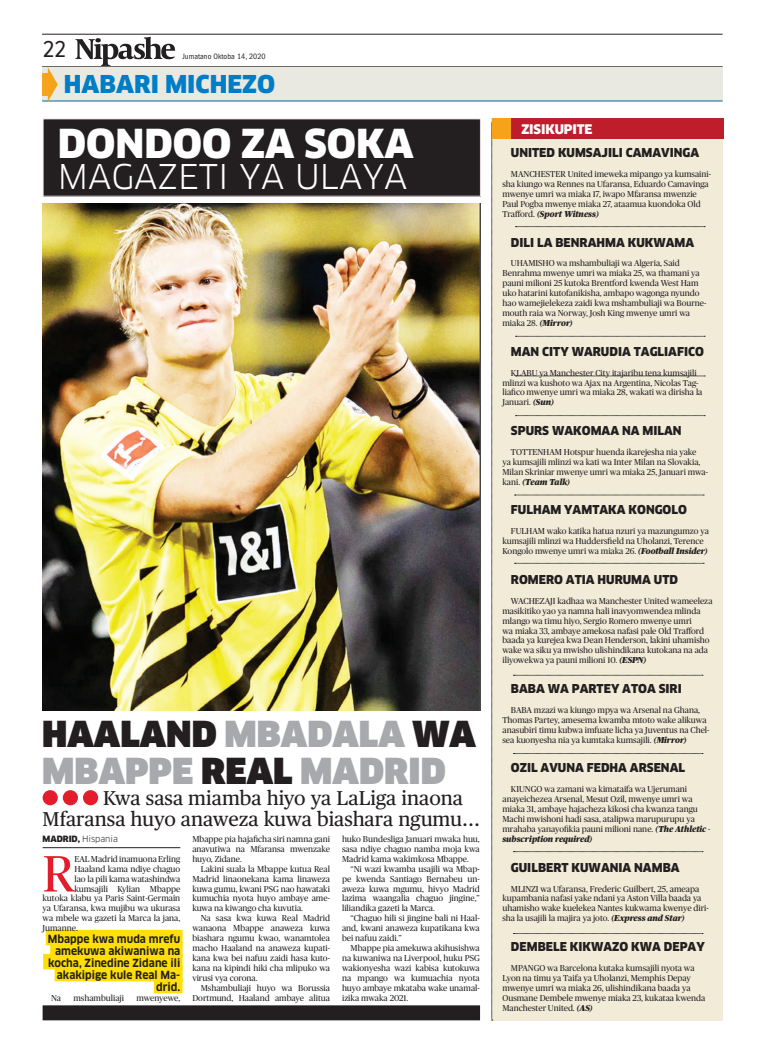
<style>
.page{position:relative;width:770px;height:1063px;background:#fff}
.page>*{position:absolute;margin:0;border:0;box-sizing:border-box;transform-origin:0 0}
.t1{font:51px "Publico";color:#e41d2c}
.t2{font:900 39px "Clan OSF";color:#fff}
.t3{font:900 35px/36px "Clan LF";color:#a8a9ad}
.t4{font:33.3px "Clan OSF";color:#fff}
.t5{font:900 24px "Clan OSF";color:#007ec5}
.t6{font:24px "Proxima Nova Cond";color:#231f20}
.t7{font:20px/21px "Publico Text";color:#231f20}
.t8{font:900 12.9px "Clan OSF";letter-spacing:-.01em;color:#fff}
.t9{font:900 12px "Clan OSF";color:#231f20}
.t10{font:700 11px/12px "Clan";color:#231f20;text-align:right;scale:.95 1}
.t11{font:8.6px/9.9px "Publico";color:#231f20}
.t12{font:8.5px "Clan";letter-spacing:-.005em;color:#231f20}
.t13{font:condensed 8px "Franklin Gothic";letter-spacing:.01em;color:#231f20}
.s1{color:#231f20}
.s2{font-weight:900}
.s3{font-weight:900;font-style:italic}
</style>
<div class="page">
<div style="left:492px;top:118px;width:231px;height:902px;background:#f1ebd8"></div>
<svg style="left:515px;top:336px;width:190px;height:1px"></svg>
<svg style="left:515px;top:226px;width:190px;height:1px"></svg>
<svg style="left:515px;top:376px;width:190px;height:1px"></svg>
<svg style="left:515px;top:415px;width:190px;height:1px"></svg>
<svg style="left:514px;top:495px;width:190px;height:1px"></svg>
<svg style="left:514px;top:563px;width:190px;height:1px"></svg>
<svg style="left:513px;top:753px;width:190px;height:1px"></svg>
<svg style="left:513px;top:851px;width:190px;height:1px"></svg>
<svg style="left:513px;top:933px;width:190px;height:1px"></svg>
<svg style="left:491px;top:122px;width:2px;height:899px"></svg>
<div style="left:497px;top:119px;width:226px;height:20px;background:#be1d2c"></div>
<div style="left:492px;top:119px;width:19px;height:20px;background:#f6a31a"></div>
<div style="left:43px;top:119px;width:437px;height:77px;background:#231f20"></div>
<div style="left:43px;top:118px;width:438px;height:79px;border:1px solid #f3e5eb"></div>
<hr style="left:43px;top:848px;width:137px;height:1px;background:#231f20">
<div style="left:46px;top:930px;width:137px;height:15px;background:#ffdf06"></div>
<div style="left:50px;top:942px;width:133px;height:15px;background:#ffdf06"></div>
<div style="left:43px;top:954px;width:140px;height:15px;background:#ffdf06"></div>
<div style="left:55px;top:966px;width:128px;height:15px;background:#ffdf06"></div>
<div style="left:154px;top:978px;width:29px;height:15px;background:#ffdf06"></div>
<div style="left:43px;top:1005px;width:437px;height:15px;background:#231f20"></div>
<div style="left:43px;top:790px;width:15px;height:15px;background:#e41d2c;border-radius:50%"></div>
<div style="left:63px;top:790px;width:15px;height:15px;background:#e41d2c;border-radius:50%"></div>
<div style="left:83px;top:790px;width:15px;height:15px;background:#e41d2c;border-radius:50%"></div>
<hr style="left:42px;top:34px;width:680px;height:1px;background:#231f20">
<div style="left:42px;top:67px;width:680px;height:34px;background:#e9e9e1"></div>
<hr style="left:42px;top:101px;width:680px;height:1px;background:#00689e">
<svg style="left:75px;top:37px;width:100px;height:29px"></svg>
<svg style="left:42px;top:66px;width:16px;height:36px"></svg>
<svg style="left:513px;top:675px;width:190px;height:1px"></svg>
<img style="left:42px;top:204px;width:439px;height:506px">
<h3 class="t6" style="left:43px;top:38px;width:25px">22</h3>
<p class="t13" style="left:182px;top:52px;width:85px">Jumatano Oktoba 14, 2020</p>
<h3 class="t5" style="left:64px;top:71px;width:213px">HABARI MICHEZO</h3>
<h2 class="t2" style="left:58px;top:121px;width:30px">DONDOO</h2>
<h2 class="t2" style="left:241px;top:121px;width:91px">ZA SOKA</h2>
<h3 class="t4" style="left:58px;top:158px;width:351px">MAGAZETI YA ULAYA</h3>
<h3 class="t3" style="left:42px;top:716px;width:435px"><span class="s1">HAALAND</span> MBADALA <span class="s1">WA<br></span>MBAPPE <span class="s1">REAL</span> MADRID</h3>
<h3 class="t7" style="left:43px;top:788px;width:439px;text-indent:61px">Kwa sasa miamba hiyo ya LaLiga inaona<br>Mfaransa huyo anaweza kuwa biashara ngumu...</h3>
<p class="t12" style="left:43px;top:834px;width:77px"><span class="s2">MADRID,</span> Hispania</p>
<h1 class="t1" style="left:43px;top:845px;width:34px">R</h1>
<p class="t11" style="left:74px;top:854px;width:107px">EAL Madrid inamuona Erling</p>
<p class="t11" style="left:74px;top:864px;width:107px">Haaland kama ndiye chaguo</p>
<p class="t11" style="left:74px;top:874px;width:107px">lao la pili kama watashindwa</p>
<p class="t11" style="left:74px;top:884px;width:107px">kumsajili Kylian Mbappe</p>
<p class="t11" style="left:43px;top:893px;width:139px">kutoka klabu ya Paris Saint-Germain</p>
<p class="t11" style="left:43px;top:903px;width:139px">ya Ufaransa, kwa mujibu wa ukurasa</p>
<p class="t11" style="left:43px;top:913px;width:139px">wa mbele wa gazeti la Marca la jana,</p>
<p class="t11" style="left:43px;top:923px;width:37px">Jumanne.</p>
<p class="t10" style="left:48px;top:933px;width:141px">Mbappe kwa muda mrefu amekuwa akiwaniwa na kocha, Zinedine Zidane ili akakipige kule Real Ma&shy;drid.</p>
<p class="t11" style="left:51px;top:993px;width:11px">Na</p>
<p class="t11" style="left:73px;top:993px;width:52px">mshambuliaji</p>
<p class="t11" style="left:136px;top:993px;width:45px">mwenyewe,</p>
<p class="t11" style="left:192px;top:834px;width:139px;text-align:justify">Mbappe pia hajaficha siri namna gani anavutiwa na Mfaransa mwenzake huyo, Zidane.</p>
<p class="t11" style="left:192px;top:864px;width:139px;text-align:justify;text-indent:8px">Lakini suala la Mbappe kutua Real Madrid linaonekana kama linaweza kuwa gumu, kwani PSG nao hawataki kumuchia nyota huyo ambaye ame&shy;kuwa na kiwango cha kuvutia.</p>
<p class="t11" style="left:192px;top:913px;width:139px;text-align:justify;text-indent:8px">Na sasa kwa kuwa Real Madrid wanaona Mbappe anaweza kuwa biashara ngumu kwao, wanamtolea macho Haaland na anaweza kupati&shy;kana kwa bei nafuu zaidi hasa kuto&shy;kana na kipindi hiki cha mlipuko wa virusi vya corona.</p>
<p class="t11" style="left:192px;top:983px;width:139px;text-align:right">Mshambuliaji huyo wa Borussia<br>Dortmund, Haaland ambaye alitua</p>
<p class="t11" style="left:342px;top:834px;width:139px;text-align:justify">huko Bundesliga Januari mwaka huu, sasa ndiye chaguo namba moja kwa Madrid kama wakimkosa Mbappe.</p>
<p class="t11" style="left:342px;top:864px;width:139px;text-align:justify;text-indent:9px">“Ni wazi kwamba usajili wa Mbap&shy;pe kwenda Santiago Bernabeu un&shy;aweza kuwa mgumu, hivyo Madrid lazima waangalia chaguo jingine,” liliandika gazeti la Marca.</p>
<p class="t11" style="left:342px;top:913px;width:139px;text-align:justify;text-indent:8px">“Chaguo hili si jingine bali ni Haal&shy;and, kwani anaweza kupatikana kwa bei nafuu zaidi.”</p>
<p class="t11" style="left:342px;top:943px;width:139px;text-align:justify;text-indent:8px">Mbappe pia amekuwa akihusishwa na kuwaniwa na Liverpool, huku PSG wakionyesha wazi kabisa kutokuwa na mpango wa kumuachia nyota huyo ambaye mkataba wake unamal&shy;izika mwaka 2021.</p>
<h3 class="t8" style="left:521px;top:122px;width:73px">ZISIKUPITE</h3>
<h3 class="t9" style="left:511px;top:146px;width:190px">UNITED KUMSAJILI CAMAVINGA</h3>
<p class="t11" style="left:502px;top:169px;width:210px;text-indent:8px">MANCHESTER United imeweka mipango ya kumsaini&shy;sha kiungo wa Rennes na Ufaransa, Eduardo Camavinga mwenye umri wa miaka 17, iwapo Mfaransa mwenzie Paul Pogba mwenye miaka 27, ataamua kuondoka Old Trafford. <span class="s3">(Sport Witness)</span></p>
<h3 class="t9" style="left:511px;top:235px;width:185px">DILI LA BENRAHMA KUKWAMA</h3>
<p class="t11" style="left:502px;top:259px;width:205px;text-indent:8px">UHAMISHO wa mshambuliaji wa Algeria, Said Benrahma mwenye umri wa miaka 25, wa thamani ya pauni milioni 25 kutoka Brentford kwenda West Ham uko hatarini kutofanikisha, ambapo wagonga nyundo hao wamejielekeza zaidi kwa mshambuliaji wa Bourne&shy;mouth raia wa Norway, Josh King mwenye umri wa miaka 28. <span class="s3">(Mirror)</span></p>
<h3 class="t9" style="left:511px;top:345px;width:194px">MAN CITY WARUDIA TAGLIAFICO</h3>
<p class="t11" style="left:502px;top:368px;width:201px;text-indent:8px">KLABU ya Manchester City itajaribu tena kumsajili mlinzi wa kushoto wa Ajax na Argentina, Nicolas Tag&shy;liafico mwenye umri wa miaka 28, wakati wa dirisha la Januari. <span class="s3">(Sun)</span></p>
<h3 class="t9" style="left:511px;top:424px;width:172px">SPURS WAKOMAA NA MILAN</h3>
<p class="t11" style="left:502px;top:447px;width:207px;text-indent:8px">TOTTENHAM Hotspur huenda ikarejesha nia yake<br>ya kumsajili mlinzi wa kati wa Inter Milan na Slovakia, Milan Skriniar mwenye umri wa miaka 25, Januari mwa&shy;kani. <span class="s3">(Team Talk)</span></p>
<h3 class="t9" style="left:511px;top:503px;width:177px">FU LHAM YAMTAKA KONGOLO</h3>
<p class="t11" style="left:502px;top:526px;width:208px;text-indent:8px">FULHAM wako katika hatua nzuri ya mazungumzo ya kumsajili mlinzi wa Huddersfield na Uholanzi, Terence<br>Kongolo mwenye umri wa miaka 26. <span class="s3">(Football Insider)</span></p>
<h3 class="t9" style="left:511px;top:573px;width:169px">ROMERO ATIA HURUMA UTD</h3>
<p class="t11" style="left:502px;top:596px;width:212px;text-indent:8px">WACHEZAJI kadhaa wa Manchester United wameeleza masikitiko yao ya namna hali inavyomwendea mlinda mlango wa timu hiyo, Sergio Romero mwenye umri<br>wa miaka 33, ambaye amekosa nafasi pale Old Trafford baada ya kurejea kwa Dean Henderson, lakini uhamisho wake wa siku ya mwisho ulishindikana kutokana na ada iliyowekwa ya pauni milioni 10. <span class="s3">(ESPN)</span></p>
<h3 class="t9" style="left:511px;top:682px;width:172px">BABA WA PARTEY ATOA SIRI</h3>
<p class="t11" style="left:502px;top:705px;width:209px;text-indent:8px">BABA mzazi wa kiungo mpya wa Arsenal na Ghana, Thomas Partey, amesema kwamba mtoto wake alikuwa anasubiri timu kubwa imfuate licha ya Juventus na Chel&shy;sea kuonyesha nia ya kumtaka kumsajili. <span class="s3">(Mirror)</span></p>
<h3 class="t9" style="left:511px;top:761px;width:176px">OZIL AVUNA FEDHA ARSENAL</h3>
<p class="t11" style="left:502px;top:784px;width:210px;text-indent:8px">KIUNGO wa zamani wa kimataifa wa Ujerumani anayeichezea Arsenal, Mesut Ozil, mwenye umri wa miaka 31, ambaye hajacheza kikosi cha kwanza tangu Machi mwishoni hadi sasa, atalipwa marupurupu ya mrahaba yanayofikia pauni milioni nane. <span class="s3">(The Athletic</span> - <span class="s3">subscription required)</span></p>
<h3 class="t9" style="left:511px;top:861px;width:170px">GU ILBERT KUWANIA NAMBA</h3>
<p class="t11" style="left:502px;top:884px;width:208px;text-indent:8px">MLINZI wa Ufaransa, Frederic Guilbert, 25, ameapa kupambania nafasi yake ndani ya Aston Villa baada ya uhamisho wake kuelekea Nantes kukwama kwenye diri&shy;sha la usajili la majira ya joto. <span class="s3">(Express and Star)</span></p>
<h3 class="t9" style="left:511px;top:940px;width:195px">DEMBELE KIKWAZO KWA DEPAY</h3>
<p class="t11" style="left:502px;top:963px;width:204px;text-indent:8px">MPANGO wa Barcelona kutaka kumsajili nyota wa Lyon na timu ya Taifa ya Uholanzi, Memphis Depay mwenye umri wa miaka 26, ulishindikana baada ya Ousmane Dembele mwenye miaka 23, kukataa kwenda Manchester United. <span class="s3">(AS)</span></p>
</div>
